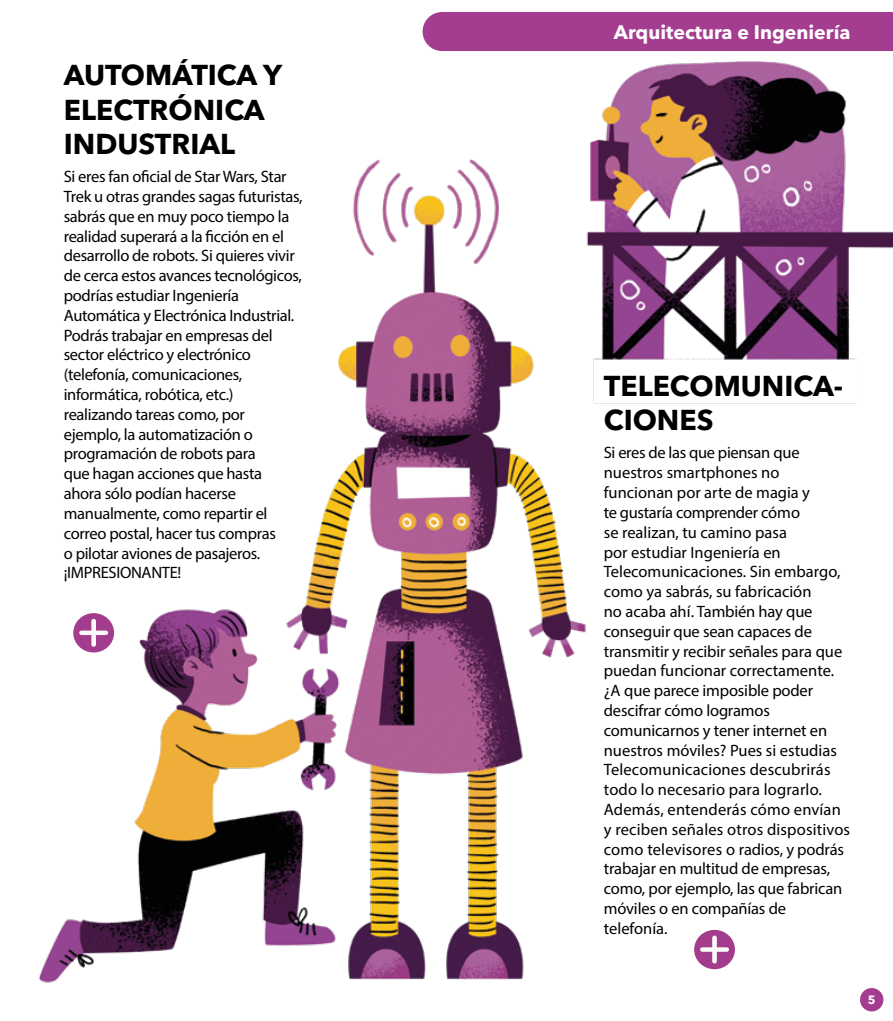
<style>
.page{position:relative;width:893px;height:1021px;background:#fff}
.page>*{position:absolute;margin:0;border:0;box-sizing:border-box;transform-origin:0 0}
.t1{font:700 28.5px/34.2px "Avenir Next LT Pro";color:#000}
.t2{font:700 19.5px "Avenir Next LT Pro";color:#fff}
.t3{font:16.5px/19.8px "Myriad Pro";letter-spacing:-.015em;color:#000}
.t4{font:700 12px "Avenir Next LT Pro";color:#fff}
</style>
<div class="page">
<img style="left:38px;top:28px;width:855px;height:984px">
<div style="left:73px;top:613px;width:41px;height:39px;background:#a43c8e;border-radius:50%"></div>
<svg style="left:79px;top:619px;width:29px;height:27px"></svg>
<div style="left:694px;top:929px;width:41px;height:40px;background:#a43c8e;border-radius:50%"></div>
<svg style="left:700px;top:935px;width:29px;height:28px"></svg>
<div style="left:423px;top:12px;width:470px;height:39px;background:#a43c8f"></div>
<div style="left:860px;top:988px;width:23px;height:23px;background:#a43c8f;border-radius:50%"></div>
<h1 class="t1" style="left:64px;top:58px;width:220px">AUTOMÁTICA Y<br>ELECTRÓNICA<br>INDUSTRIAL</h1>
<p class="t3" style="left:64px;top:166px;width:240px">Si eres fan oficial de Star Wars, Star<br>Trek u otras grandes sagas futuristas, sabrás que en muy poco tiempo la realidad superará a la ficción en el desarrollo de robots. Si quieres vivir de cerca estos avances tecnológicos, podrías estudiar Ingeniería<br>Automática y Electrónica Industrial.<br>Podrás trabajar en empresas del sector eléctrico y electrónico (telefonía, comunicaciones, informática, robótica, etc.) realizando tareas como, por ejemplo, la automatización o programación de robots para<br>que hagan acciones que hasta ahora sólo podían hacerse manualmente, como repartir el correo postal, hacer tus compras<br>o pilotar aviones de pasajeros. ¡IMPRESIONANTE!</p>
<p class="t2" style="left:614px;top:20px;width:238px">Arquitectura e Ingeniería</p>
<h1 class="t1" style="left:604px;top:368px;width:241px">TELECOMUNICA-<br>CIONES</h1>
<p class="t3" style="left:604px;top:443px;width:248px">Si eres de las que piensan que nuestros smartphones no funcionan por arte de magia y<br>te gustaría comprender cómo<br>se realizan, tu camino pasa<br>por estudiar Ingeniería en<br>Telecomunicaciones. Sin embargo, como ya sabrás, su fabricación<br>no acaba ahí. También hay que conseguir que sean capaces de transmitir y recibir señales para que puedan funcionar correctamente. ¿A que parece imposible poder descifrar cómo logramos comunicarnos y tener internet en nuestros móviles? Pues si estudias<br>Telecomunicaciones descubrirás todo lo necesario para lograrlo.<br>Además, entenderás cómo envían y reciben señales otros dispositivos como televisores o radios, y podrás trabajar en multitud de empresas, como, por ejemplo, las que fabrican móviles o en compañías de telefonía.</p>
<p class="t4" style="left:868px;top:992px;width:9px">5</p>
</div>
